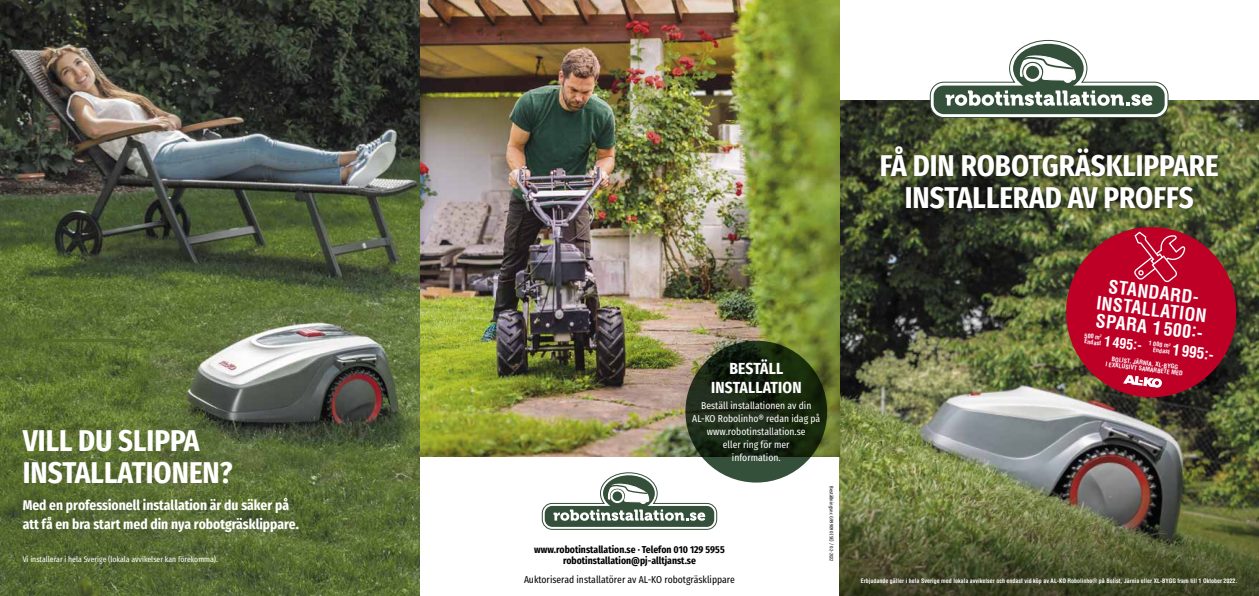
<style>
.page{position:relative;width:1259px;height:596px;background:#fff}
.page>*{position:absolute;margin:0;border:0;box-sizing:border-box;transform-origin:0 0}
.t1{font:700 30px/32px "Fira Sans Condensed";color:#fff}
.t2{font:700 condensed 18px/17.4px "Helvetica Com";color:#fff;text-align:center}
.t3{font:700 16px/19.2px "Fira Sans Condensed";letter-spacing:.01em;color:#fff;text-align:center}
.t4{font:700 condensed 15.3px "Helvetica Com";color:#fff}
.t5{font:700 14px/19px "Fira Sans Condensed";color:#fff}
.t6{font:700 condensed 14px "Helvetica Com";color:#fff}
.t7{font:10px/13px "Fira Sans Condensed";color:#fff;text-align:center}
.t8{font:700 10px/11px "Fira Sans Condensed";color:#000;text-align:center}
.t9{font:10px "Fira Sans Condensed";color:#000}
.t10{font:8px "Fira Sans Condensed";color:#fff}
.t11{font:700 condensed 6.2px/5.8px "Helvetica Com";color:#fff;text-align:right}
.t12{font:700 condensed 6px "Helvetica Com";color:#fff}
.t13{font:5px "Fira Sans Condensed";color:#000}
.s1{font-size:15.4px}
</style>
<div class="page">
<img style="left:839px;top:100px;width:420px;height:339px">
<img style="left:839px;top:439px;width:420px;height:156px">
<img style="left:420px;top:0;width:419px;height:456px">
<img style="left:0;top:0;width:420px;height:595px">
<hr style="left:23px;top:339px;width:107px;height:3px;background:#536a2b">
<svg style="left:685px;top:340px;width:142px;height:142px;background:#1c2b16"></svg>
<div style="left:875px;top:141px;width:348px;height:73px;background:#000;opacity:.75"></div>
<svg style="left:929px;top:39px;width:240px;height:79px"></svg>
<svg style="left:542px;top:472px;width:175px;height:57px"></svg>
<svg style="left:1061px;top:222px;width:180px;height:180px;background:#981c2a"></svg>
<svg style="left:1133px;top:230px;width:52px;height:53px;background:#c62545"></svg>
<svg style="left:1123px;top:375px;width:39px;height:14px"></svg>
<h1 class="t1" style="left:879px;top:146px;width:340px;text-align:center">FÅ DIN ROBOTGRÄSKLIPPARE<br>INSTALLERAD AV PROFFS</h1>
<h3 class="t3" style="left:711px;top:356px;width:92px">BESTÄLL<br>INSTALLATION</h3>
<h3 class="t7" style="left:692px;top:397px;width:129px">Beställ installationen av din<br>AL-KO Robolinho® redan idag på www.robotinstallation.se<br>eller ring för mer<br>information.</h3>
<h1 class="t1" style="left:23px;top:421px;width:211px">VILL DU SLIPPA<br>INSTALLATIONEN?</h1>
<h3 class="t5" style="left:23px;top:494px;width:278px">Med en professionell installation är du säker på att få en bra start med din nya robotgräsklippare.</h3>
<h3 class="t10" style="left:23px;top:551px;width:197px">Vi installerar i hela Sverige (lokala avvikelser kan förekomma).</h3>
<h3 class="t8" style="left:534px;top:542px;width:192px">www.robotinstallation.se · Telefon 010 129 5955 robotinstallation@pj-alltjanst.se</h3>
<h3 class="t9" style="left:524px;top:569px;width:212px">Auktoriserad installatörer av AL-KO robotgräsklippare</h3>
<p class="t13" style="left:836px;top:485px;width:77px;rotate:90deg">Beställningsnr. G999090 (SE) / 02-2022</p>
<h2 class="t2" style="left:1099px;top:276px;width:113px;rotate:7deg">STANDARD-<br>INSTALLATION<br>SPARA 1 500:-</h2>
<p class="t11" style="left:1149px;top:340px;width:23px;rotate:7deg">1 000 m<sup>2<br></sup>Endast</p>
<h3 class="t4" style="left:1173px;top:339px;width:43px;rotate:7deg">1 995<span class="s1">:</span>-</h3>
<p class="t11" style="left:1085px;top:332px;width:19px;text-align:left;rotate:7deg">500 m<sup>2<br></sup>Endast</p>
<h3 class="t6" style="left:1105px;top:332px;width:40px;rotate:7deg">1 495:-</h3>
<p class="t11" style="left:1106px;top:355px;width:79px;text-align:center;rotate:7deg">BOLIST, JÄRNIA, XL-BYGG<br>I EXKLUSIVT SAMARBETE MED</p>
<p class="t12" style="left:860px;top:576px;width:378px">Erbjudande gäller i hela Sverige med lokala avvikelser och endast vid köp av AL-KO Robolinho® på Bolist, Järnia eller XL-BYGG fram till 1 Oktober 2022.</p>
</div>
